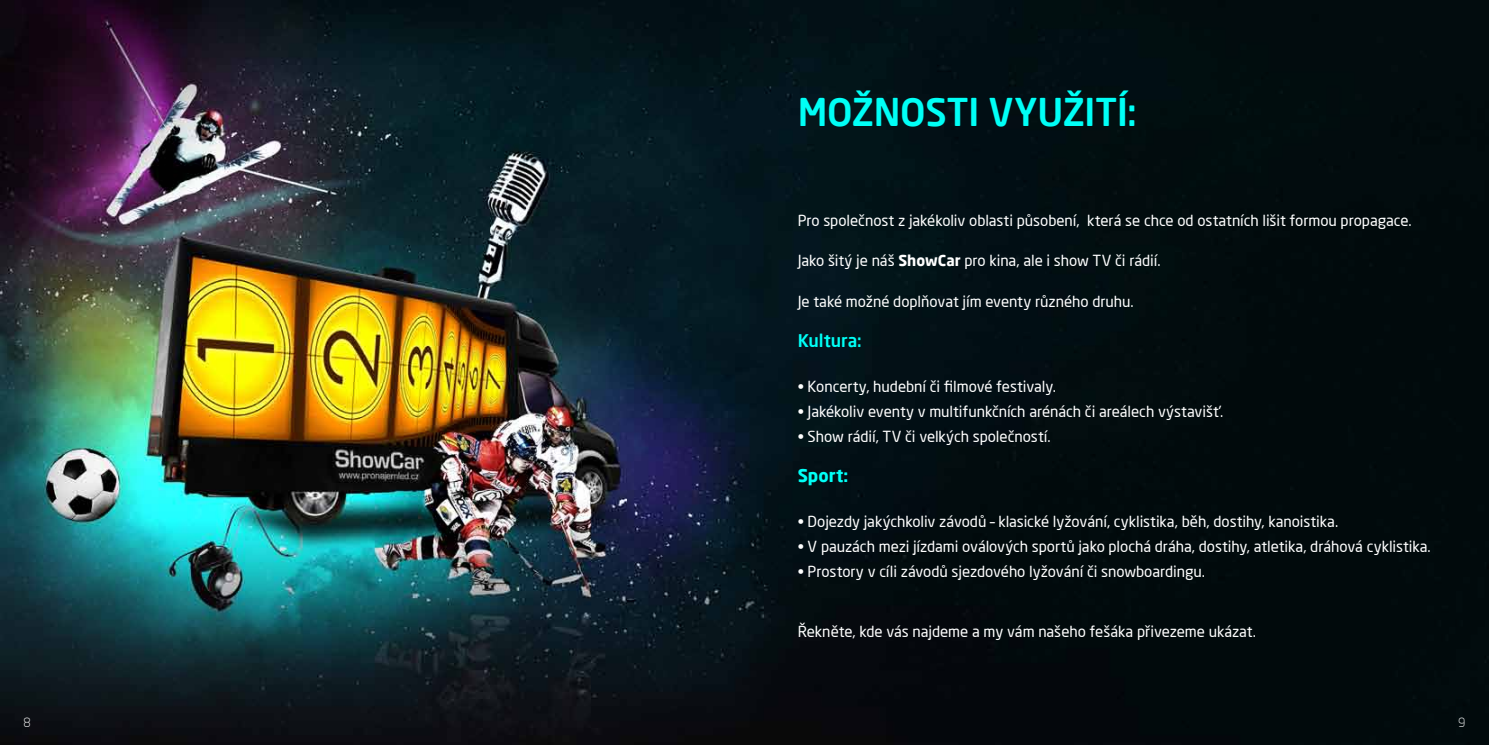
<style>
.page{position:relative;width:1489px;height:745px;background:#fff}
.page>*{position:absolute;margin:0;border:0;box-sizing:border-box;transform-origin:0 0}
.t1{font:500 37.5px "Neo Sans Pro";letter-spacing:-.005em;color:#00fff6}
.t2{font:500 17.5px "Neo Sans Pro";color:#00fff6}
.t3{font:700 17.5px "Neo Sans Pro";color:#00fff6}
.t4{font:15px "Neo Sans Pro";letter-spacing:-.005em;color:#fff}
.t5{font:300 12.5px "Neo Sans Pro";color:#fff}
.s1{font-weight:700}
</style>
<div class="page">
<img style="left:0;top:0;width:1488px;height:744px">
<h1 class="t1" style="left:797px;top:89px;width:341px">MOŽNOSTI VYUŽITÍ:</h1>
<p class="t4" style="left:797px;top:211px;width:615px">Pro společnost z jakékoliv oblasti působení, která se chce od ostatních lišit formou propagace.</p>
<p class="t4" style="left:797px;top:251px;width:364px">Jako šitý je náš <span class="s1">ShowCar</span> pro kina, ale i show TV či rádií.</p>
<p class="t4" style="left:797px;top:291px;width:337px">Je také možné doplňovat jím eventy různého druhu.</p>
<p class="t2" style="left:797px;top:329px;width:66px">Kultura:</p>
<p class="t4" style="left:797px;top:376px;width:260px">• Koncerty, hudební či filmové festivaly.</p>
<p class="t4" style="left:797px;top:401px;width:427px">• Jakékoliv eventy v multifunkčních arénách či areálech výstavišť.</p>
<p class="t4" style="left:797px;top:426px;width:254px">• Show rádií, TV či velkých společností.</p>
<p class="t3" style="left:797px;top:463px;width:52px">Sport:</p>
<p class="t4" style="left:797px;top:511px;width:542px">• Dojezdy jakýchkoliv závodů – klasické lyžování, cyklistika, běh, dostihy, kanoistika.</p>
<p class="t4" style="left:797px;top:536px;width:634px">• V pauzách mezi jízdami oválových sportů jako plochá dráha, dostihy, atletika, dráhová cyklistika.</p>
<p class="t4" style="left:797px;top:561px;width:409px">• Prostory v cíli závodů sjezdového lyžování či snowboardingu.</p>
<p class="t4" style="left:797px;top:621px;width:460px">Řekněte, kde vás najdeme a my vám našeho fešáka přivezeme ukázat.</p>
<p class="t5" style="left:24px;top:714px;width:9px">8</p>
<p class="t5" style="left:1457px;top:714px;width:9px">9</p>
</div>
